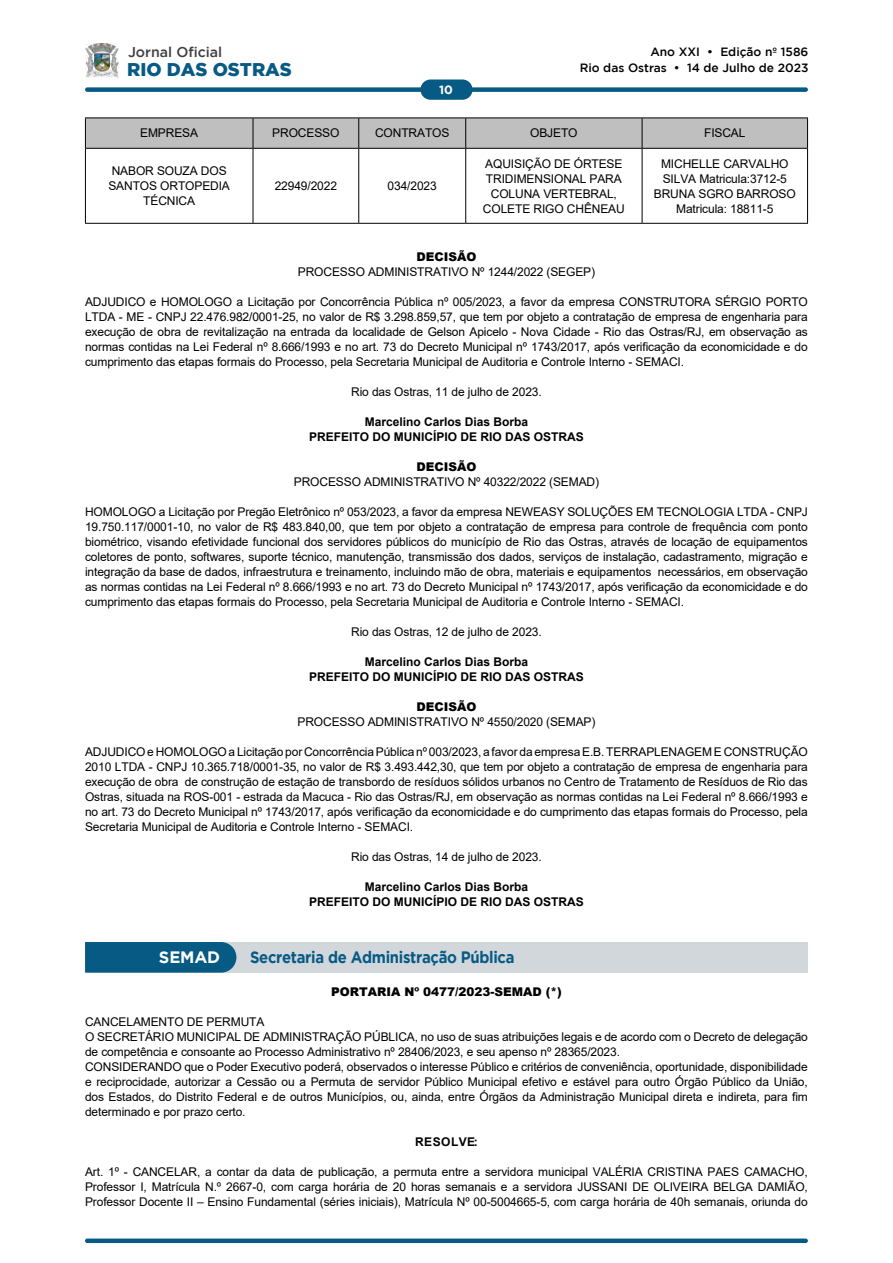
<style>
.page{position:relative;width:893px;height:1263px;background:#fff}
.page>*{position:absolute;margin:0;border:0;box-sizing:border-box;transform-origin:0 0}
.t1{font:900 18.45px "Gotham";color:#075a84}
.t2{font:700 16.5px "Gotham";letter-spacing:-.02em;color:#075a84;scale:.9 1}
.t3{font:700 16.5px "Gotham";letter-spacing:-.01em;color:#fff}
.t4{font:500 14.1px "Gotham";color:#404040}
.t5{font:12px/15px "Arial";letter-spacing:-.01em;color:#000;text-align:justify}
.t6{font:700 12px/15px "Arial";color:#000;text-align:center}
.t7{font:900 12px "Arial";color:#000}
.t8{font:500 12px/15.8px "Gotham";color:#000;text-align:right}
.t9{font:700 12px "Gotham";color:#fff}
</style>
<div class="page">
<div style="left:85px;top:87px;width:723px;height:5px;background:#075a84;border-radius:2px"></div>
<div style="left:420px;top:79px;width:52px;height:21px;background:#075a84;border-radius:10px"></div>
<img style="left:86px;top:44px;width:32px;height:34px">
<div style="left:85px;top:1238px;width:723px;height:5px;background:#075a84;border-radius:2px"></div>
<div style="left:86px;top:119px;width:721px;height:29px;background:#bfbfbf"></div>
<hr style="left:85px;top:148px;width:168px;height:1px;background:#000">
<hr style="left:253px;top:148px;width:106px;height:1px;background:#000">
<hr style="left:359px;top:148px;width:107px;height:1px;background:#000">
<hr style="left:466px;top:148px;width:176px;height:1px;background:#000">
<hr style="left:642px;top:148px;width:166px;height:1px;background:#000">
<hr style="left:253px;top:118px;width:1px;height:30px;background:#000">
<hr style="left:358px;top:118px;width:1px;height:30px;background:#000">
<hr style="left:465px;top:118px;width:1px;height:30px;background:#000">
<hr style="left:642px;top:118px;width:1px;height:30px;background:#000">
<hr style="left:253px;top:149px;width:1px;height:74px;background:#000">
<hr style="left:358px;top:149px;width:1px;height:74px;background:#000">
<hr style="left:465px;top:149px;width:1px;height:74px;background:#000">
<hr style="left:642px;top:149px;width:1px;height:74px;background:#000">
<hr style="left:85px;top:118px;width:168px;height:1px;background:#000">
<hr style="left:85px;top:118px;width:1px;height:30px;background:#000">
<hr style="left:253px;top:118px;width:106px;height:1px;background:#000">
<hr style="left:359px;top:118px;width:107px;height:1px;background:#000">
<hr style="left:466px;top:118px;width:176px;height:1px;background:#000">
<hr style="left:642px;top:118px;width:166px;height:1px;background:#000">
<hr style="left:807px;top:118px;width:1px;height:30px;background:#000">
<hr style="left:85px;top:149px;width:1px;height:74px;background:#000">
<hr style="left:807px;top:149px;width:1px;height:74px;background:#000">
<hr style="left:85px;top:223px;width:168px;height:1px;background:#000">
<hr style="left:253px;top:223px;width:106px;height:1px;background:#000">
<hr style="left:359px;top:223px;width:107px;height:1px;background:#000">
<hr style="left:466px;top:223px;width:176px;height:1px;background:#000">
<hr style="left:642px;top:223px;width:166px;height:1px;background:#000">
<div style="left:86px;top:942px;width:722px;height:31px;background:#d2d7dc"></div>
<div style="left:85px;top:942px;width:151px;height:31px;background:#075a84"></div>
<p class="t4" style="left:128px;top:44px;width:96px">Jornal Oficial</p>
<h1 class="t1" style="left:127px;top:59px;width:166px">RIO DAS OSTRAS</h1>
<p class="t9" style="left:439px;top:83px;width:15px">10</p>
<p class="t8" style="left:580px;top:44px;width:230px">Ano XXI • Edição nº 1586<br>Rio das Ostras • 14 de Julho de 2023</p>
<p class="t5" style="left:140px;top:126px;width:59px">EMPRESA</p>
<p class="t5" style="left:272px;top:126px;width:69px">PROCESSO</p>
<p class="t5" style="left:375px;top:126px;width:76px">CONTRATOS</p>
<p class="t5" style="left:530px;top:126px;width:49px">OBJETO</p>
<p class="t5" style="left:704px;top:126px;width:43px">FISCAL</p>
<p class="t5" style="left:108px;top:163px;width:123px;text-align:center">NABOR SOUZA DOS<br>SANTOS ORTOPEDIA<br>TÉCNICA</p>
<p class="t5" style="left:483px;top:156px;width:143px;text-align:center">AQUISIÇÃO DE ÓRTESE<br>TRIDIMENSIONAL PARA<br>COLUNA VERTEBRAL,<br>COLETE RIGO CHÊNEAU</p>
<p class="t5" style="left:654px;top:156px;width:143px;text-align:center">MICHELLE CARVALHO<br>SILVA Matricula:3712-5<br>BRUNA SGRO BARROSO<br>Matricula: 18811-5</p>
<p class="t5" style="left:275px;top:178px;width:64px">22949/2022</p>
<p class="t5" style="left:388px;top:178px;width:51px">034/2023</p>
<p class="t7" style="left:416px;top:248px;width:61px">DECISÃO</p>
<p class="t5" style="left:298px;top:264px;width:299px">PROCESSO ADMINISTRATIVO Nº 1244/2022 (SEGEP)</p>
<p class="t5" style="left:85px;top:294px;width:724px">ADJUDICO e HOMOLOGO a Licitação por Concorrência Pública nº 005/2023, a favor da empresa CONSTRUTORA SÉRGIO PORTO LTDA - ME - CNPJ 22.476.982/0001-25, no valor de R$ 3.298.859,57, que tem por objeto a contratação de empresa de engenharia para execução de obra de revitalização na entrada da localidade de Gelson Apicelo - Nova Cidade - Rio das Ostras/RJ, em observação as normas contidas na Lei Federal nº 8.666/1993 e no art. 73 do Decreto Municipal nº 1743/2017, após verificação da economicidade e do cumprimento das etapas formais do Processo, pela Secretaria Municipal de Auditoria e Controle Interno - SEMACI.</p>
<p class="t5" style="left:351px;top:384px;width:192px">Rio das Ostras, 11 de julho de 2023.</p>
<p class="t6" style="left:309px;top:415px;width:276px">Marcelino Carlos Dias Borba<br>PREFEITO DO MUNICÍPIO DE RIO DAS OSTRAS</p>
<p class="t7" style="left:416px;top:458px;width:61px">DECISÃO</p>
<p class="t5" style="left:294px;top:474px;width:307px">PROCESSO ADMINISTRATIVO Nº 40322/2022 (SEMAD)</p>
<p class="t5" style="left:85px;top:504px;width:724px">HOMOLOGO a Licitação por Pregão Eletrônico nº 053/2023, a favor da empresa NEWEASY SOLUÇÕES EM TECNOLOGIA LTDA - CNPJ 19.750.117/0001-10, no valor de R$ 483.840,00, que tem por objeto a contratação de empresa para controle de frequência com ponto biométrico, visando efetividade funcional dos servidores públicos do município de Rio das Ostras, através de locação de equipamentos coletores de ponto, softwares, suporte técnico, manutenção, transmissão dos dados, serviços de instalação, cadastramento, migração e integração da base de dados, infraestrutura e treinamento, incluindo mão de obra, materiais e equipamentos necessários, em observação as normas contidas na Lei Federal nº 8.666/1993 e no art. 73 do Decreto Municipal nº 1743/2017, após verificação da economicidade e do cumprimento das etapas formais do Processo, pela Secretaria Municipal de Auditoria e Controle Interno - SEMACI.</p>
<p class="t5" style="left:351px;top:624px;width:192px">Rio das Ostras, 12 de julho de 2023.</p>
<p class="t6" style="left:309px;top:655px;width:276px">Marcelino Carlos Dias Borba<br>PREFEITO DO MUNICÍPIO DE RIO DAS OSTRAS</p>
<p class="t7" style="left:416px;top:698px;width:61px">DECISÃO</p>
<p class="t5" style="left:297px;top:714px;width:299px">PROCESSO ADMINISTRATIVO Nº 4550/2020 (SEMAP)</p>
<p class="t5" style="left:85px;top:744px;width:724px">ADJUDICO e HOMOLOGO a Licitação por Concorrência Pública nº 003/2023, a favor da empresa E.B. TERRAPLENAGEM E CONSTRUÇÃO 2010 LTDA - CNPJ 10.365.718/0001-35, no valor de R$ 3.493.442,30, que tem por objeto a contratação de empresa de engenharia para execução de obra de construção de estação de transbordo de resíduos sólidos urbanos no Centro de Tratamento de Resíduos de Rio das Ostras, situada na ROS-001 - estrada da Macuca - Rio das Ostras/RJ, em observação as normas contidas na Lei Federal nº 8.666/1993 e no art. 73 do Decreto Municipal nº 1743/2017, após verificação da economicidade e do cumprimento das etapas formais do Processo, pela Secretaria Municipal de Auditoria e Controle Interno - SEMACI.</p>
<p class="t5" style="left:351px;top:849px;width:192px">Rio das Ostras, 14 de julho de 2023.</p>
<p class="t6" style="left:309px;top:880px;width:276px">Marcelino Carlos Dias Borba<br>PREFEITO DO MUNICÍPIO DE RIO DAS OSTRAS</p>
<h2 class="t3" style="left:159px;top:948px;width:63px">SEMAD</h2>
<h2 class="t2" style="left:250px;top:948px;width:295px">Secretaria de Administração Pública</h2>
<p class="t7" style="left:331px;top:983px;width:232px">PORTARIA Nº 0477/2023-SEMAD (*)</p>
<p class="t5" style="left:85px;top:1014px;width:724px;text-align:left">CANCELAMENTO DE PERMUTA<br>O SECRETÁRIO MUNICIPAL DE ADMINISTRAÇÃO PÚBLICA, no uso de suas atribuições legais e de acordo com o Decreto de delegação de competência e consoante ao Processo Administrativo nº 28406/2023, e seu apenso nº 28365/2023.<br>CONSIDERANDO que o Poder Executivo poderá, observados o interesse Público e critérios de conveniência, oportunidade, disponibilidade e reciprocidade, autorizar a Cessão ou a Permuta de servidor Público Municipal efetivo e estável para outro Órgão Público da União, dos Estados, do Distrito Federal e de outros Municípios, ou, ainda, entre Órgãos da Administração Municipal direta e indireta, para fim determinado e por prazo certo.</p>
<p class="t6" style="left:415px;top:1135px;width:64px">R E S O L V E:</p>
<p class="t5" style="left:85px;top:1164px;width:724px">Art. 1º - CANCELAR, a contar da data de publicação, a permuta entre a servidora municipal VALÉRIA CRISTINA PAES CAMACHO, Professor I, Matrícula N.º 2667-0, com carga horária de 20 horas semanais e a servidora JUSSANI DE OLIVEIRA BELGA DAMIÃO, Professor Docente II – Ensino Fundamental (séries iniciais), Matrícula Nº 00-5004665-5, com carga horária de 40h semanais, oriunda do</p>
</div>
